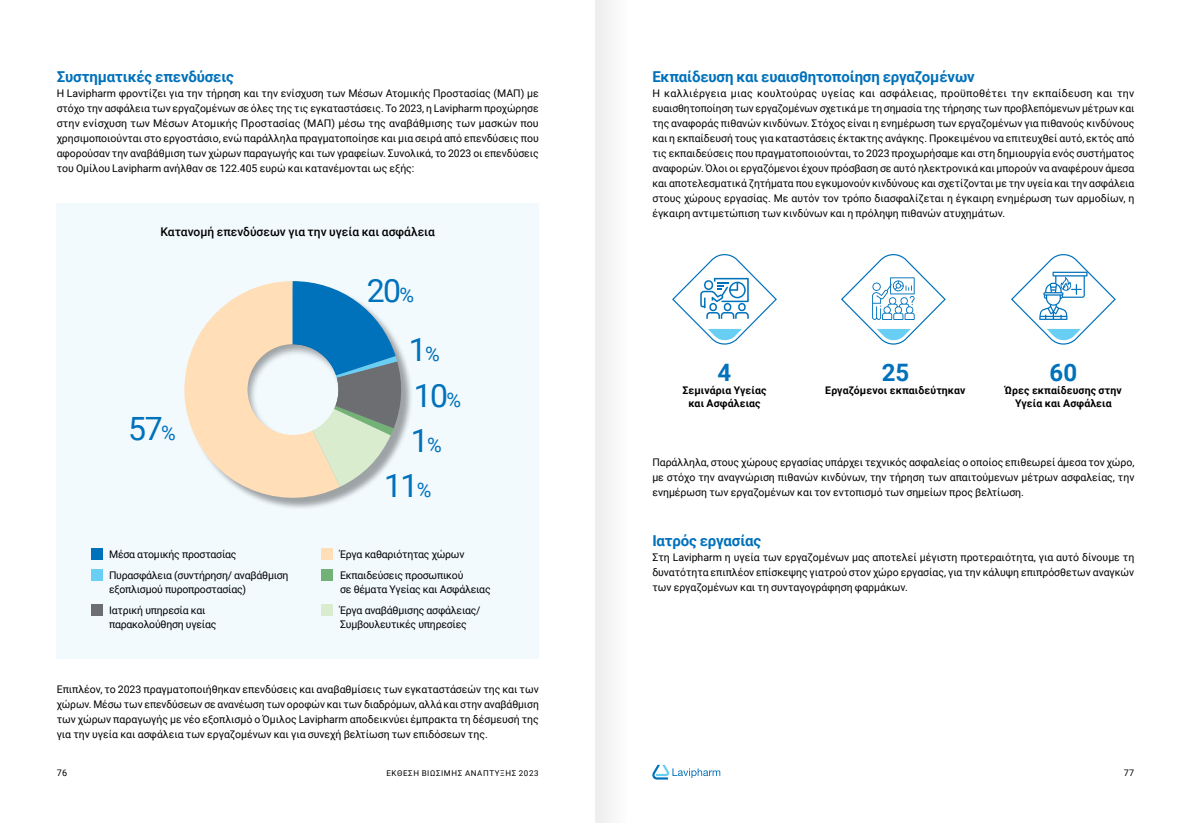
<style>
.page{position:relative;width:1191px;height:823px;background:#fff}
.page>*{position:absolute;margin:0;border:0;box-sizing:border-box;transform-origin:0 0}
.t1{font:32px/46px "Roboto";letter-spacing:-.05em;color:#0071bb}
.t2{font:700 24px "Roboto";color:#0071bb}
.t3{font:700 15px "Roboto";letter-spacing:-.01em;color:#0071bb}
.t4{font:500 12px "Roboto";color:#000}
.t5{font:10.5px/15px "Roboto";letter-spacing:-.02em;color:#000;text-align:justify}
.t6{font:700 10.5px/13px "Roboto";letter-spacing:.01em;color:#000;text-align:center}
.t7{font:9px "Roboto";color:#000}
.t8{font:8px "Roboto";letter-spacing:.075em;color:#000}
.s1{font-size:20px}
</style>
<div class="page">
<svg style="left:652px;top:764px;width:68px;height:15px"></svg>
<div style="left:57px;top:203px;width:482px;height:455px;background:#f2fafe"></div>
<div style="left:92px;top:547px;width:11px;height:12px;background:#0071bb"></div>
<div style="left:322px;top:547px;width:11px;height:12px;background:#ffdeb8"></div>
<div style="left:92px;top:568px;width:11px;height:12px;background:#68cef3"></div>
<div style="left:322px;top:568px;width:11px;height:12px;background:#73b276"></div>
<div style="left:92px;top:603px;width:11px;height:12px;background:#6d6e71"></div>
<div style="left:322px;top:603px;width:11px;height:12px;background:#daecce"></div>
<div style="left:186px;top:283px;width:228px;height:227px;background:#000;opacity:.35"></div>
<svg style="left:184px;top:281px;width:156px;height:229px;fill:#ffdeb8"></svg>
<svg style="left:292px;top:281px;width:111px;height:205px"></svg>
<div style="left:238px;top:336px;width:109px;height:99px;background:#000;opacity:.35"></div>
<svg style="left:672px;top:254px;width:105px;height:91px"></svg>
<svg style="left:841px;top:254px;width:105px;height:91px"></svg>
<svg style="left:1011px;top:254px;width:105px;height:91px"></svg>
<div style="left:595px;top:0;width:43px;height:822px;background:#f8f8f8"></div>
<h3 class="t3" style="left:57px;top:66px;width:179px">Συστηματικές επενδύσεις</h3>
<p class="t5" style="left:57px;top:85px;width:483px">Η Lavipharm φροντίζει για την τήρηση και την ενίσχυση των Μέσων Ατομικής Προστασίας (ΜΑΠ) με στόχο την ασφάλεια των εργαζομένων σε όλες της τις εγκαταστάσεις. Το 2023, η Lavipharm προχώρησε στην ενίσχυση των Μέσων Ατομικής Προστασίας (ΜΑΠ) μέσω της αναβάθμισης των μασκών που χρησιμοποιούνται στο εργοστάσιο, ενώ παράλληλα πραγματοποίησε και μια σειρά από επενδύσεις που αφορούσαν την αναβάθμιση των χώρων παραγωγής και των γραφείων. Συνολικά, το 2023 οι επενδύσεις του Ομίλου Lavipharm ανήλθαν σε 122.405 ευρώ και κατανέμονται ως εξής:</p>
<p class="t4" style="left:161px;top:223px;width:276px">Κατανομή επενδύσεων για την υγεία και ασφάλεια</p>
<h1 class="t1" style="left:367px;top:266px;width:49px">20<span class="s1">%</span></h1>
<h1 class="t1" style="left:128px;top:404px;width:49px">57<span class="s1">%</span></h1>
<h1 class="t1" style="left:409px;top:325px;width:54px">1<span class="s1">%<br></span>10<span class="s1">%</span></h1>
<h1 class="t1" style="left:411px;top:416px;width:33px">1<span class="s1">%</span></h1>
<h1 class="t1" style="left:384px;top:461px;width:49px">11<span class="s1">%</span></h1>
<p class="t5" style="left:109px;top:545px;width:129px">Μέσα ατομικής προστασίας</p>
<p class="t5" style="left:340px;top:545px;width:126px">Έργα καθαριότητας χώρων</p>
<p class="t5" style="left:109px;top:567px;width:181px;line-height:14px">Πυρασφάλεια (συντήρηση/ αναβάθμιση εξοπλισμού πυροπροστασίας)</p>
<p class="t5" style="left:340px;top:567px;width:152px;line-height:14px">Εκπαιδεύσεις προσωπικού<br>σε θέματα Υγείας και Ασφάλειας</p>
<p class="t5" style="left:109px;top:602px;width:109px;line-height:14px">Ιατρική υπηρεσία και παρακολούθηση υγείας</p>
<p class="t5" style="left:340px;top:602px;width:142px;line-height:14px">Έργα αναβάθμισης ασφάλειας/<br>Συμβουλευτικές υπηρεσίες</p>
<p class="t5" style="left:57px;top:680px;width:483px">Επιπλέον, το 2023 πραγματοποιήθηκαν επενδύσεις και αναβαθμίσεις των εγκαταστάσεών της και των χώρων. Μέσω των επενδύσεων σε ανανέωση των οροφών και των διαδρόμων, αλλά και στην αναβάθμιση των χώρων παραγωγής με νέο εξοπλισμό ο Όμιλος Lavipharm αποδεικνύει έμπρακτα τη δέσμευσή της για την υγεία και ασφάλεια των εργαζομένων και για συνεχή βελτίωση των επιδόσεων της.</p>
<h3 class="t3" style="left:652px;top:66px;width:324px">Εκπαίδευση και ευαισθητοποίηση εργαζομένων</h3>
<p class="t5" style="left:652px;top:85px;width:483px">Η καλλιέργεια μιας κουλτούρας υγείας και ασφάλειας, προϋποθέτει την εκπαίδευση και την ευαισθητοποίηση των εργαζομένων σχετικά με τη σημασία της τήρησης των προβλεπόμενων μέτρων και της αναφοράς πιθανών κινδύνων. Στόχος είναι η ενημέρωση των εργαζομένων για πιθανούς κινδύνους και η εκπαίδευσή τους για καταστάσεις έκτακτης ανάγκης. Προκειμένου να επιτευχθεί αυτό, εκτός από τις εκπαιδεύσεις που πραγματοποιούνται, το 2023 προχωρήσαμε και στη δημιουργία ενός συστήματος αναφορών. Όλοι οι εργαζόμενοι έχουν πρόσβαση σε αυτό ηλεκτρονικά και μπορούν να αναφέρουν άμεσα και αποτελεσματικά ζητήματα που εγκυμονούν κινδύνους και σχετίζονται με την υγεία και την ασφάλεια στους χώρους εργασίας. Με αυτόν τον τρόπο διασφαλίζεται η έγκαιρη ενημέρωση των αρμοδίων, η έγκαιρη αντιμετώπιση των κινδύνων και η πρόληψη πιθανών ατυχημάτων.</p>
<h2 class="t2" style="left:717px;top:356px;width:15px">4</h2>
<p class="t6" style="left:682px;top:383px;width:86px">Σεμινάρια Υγείας και Ασφάλειας</p>
<h2 class="t2" style="left:881px;top:356px;width:29px">25</h2>
<p class="t6" style="left:825px;top:383px;width:142px">Εργαζόμενοι εκπαιδεύτηκαν</p>
<h2 class="t2" style="left:1049px;top:356px;width:29px">60</h2>
<p class="t6" style="left:1005px;top:383px;width:118px">Ώρες εκπαίδευσης στην<br>Υγεία και Ασφάλεια</p>
<p class="t5" style="left:652px;top:453px;width:483px">Παράλληλα, στους χώρους εργασίας υπάρχει τεχνικός ασφαλείας ο οποίος επιθεωρεί άμεσα τον χώρο, με στόχο την αναγνώριση πιθανών κινδύνων, την τήρηση των απαιτούμενων μέτρων ασφαλείας, την ενημέρωση των εργαζομένων και τον εντοπισμό των σημείων προς βελτίωση.</p>
<h3 class="t3" style="left:652px;top:529px;width:110px">Ιατρός εργασίας</h3>
<p class="t5" style="left:652px;top:548px;width:483px">Στη Lavipharm η υγεία των εργαζομένων μας αποτελεί μέγιστη προτεραιότητα, για αυτό δίνουμε τη δυνατότητα επιπλέον επίσκεψης γιατρού στον χώρο εργασίας, για την κάλυψη επιπρόσθετων αναγκών των εργαζομένων και τη συνταγογράφηση φαρμάκων.</p>
<p class="t7" style="left:57px;top:766px;width:12px">76</p>
<p class="t8" style="left:386px;top:766px;width:154px">ΈΚΘΕΣΗ ΒΙΏΣΙΜΗΣ ΑΝΆΠΤΥΞΗΣ 2023</p>
<p class="t7" style="left:1123px;top:766px;width:12px">77</p>
</div>
